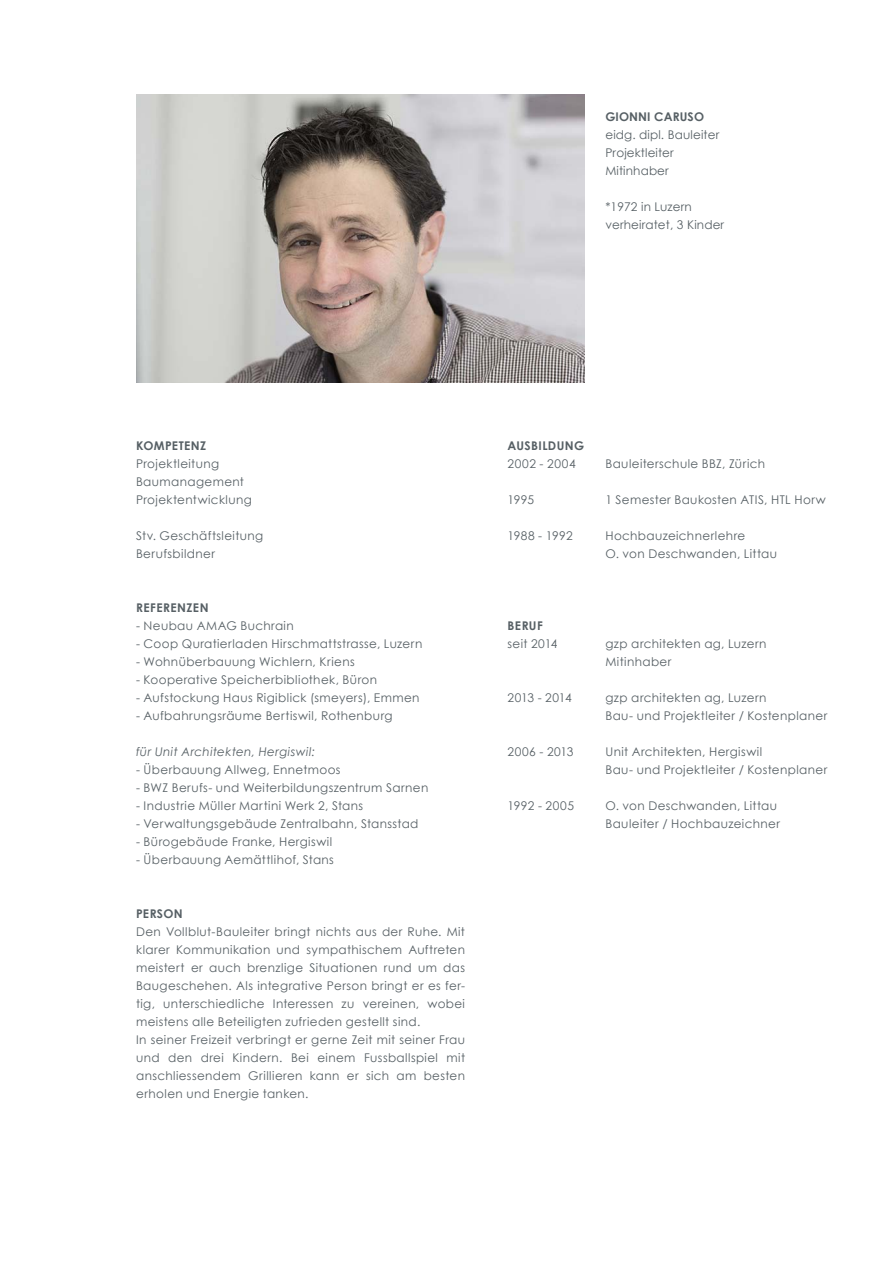
<style>
.page{position:relative;width:893px;height:1263px;background:#fff}
.page>*{position:absolute;margin:0;border:0;box-sizing:border-box;transform-origin:0 0}
.Lauftext_Inhaltsseit{font:12px/18px "Century Gothic";letter-spacing:.03em;color:#576065;text-align:justify}
.Lauftext_Inhaltsseit-2{font:12px "Century Gothic";letter-spacing:.01em;color:#576065}
.Lauftext_Inhaltsseit-3{font:700 12px "Century Gothic";letter-spacing:.03em;color:#576065}
.Lauftext_Inhaltsseit-4{font:italic 12px "Century Gothic";letter-spacing:.03em;color:#576065}
.Lauftext_Inhaltsseit-5{font:700 12px "Century Gothic";letter-spacing:.01em;color:#576065}
.Lauftext_Inhaltsseit-6{font:12px "Century Gothic";letter-spacing:-.02em;color:#576065}
</style>
<div class="page">
<img style="left:136px;top:95px;width:448px;height:288px">
<p class="Lauftext_Inhaltsseit-5" style="left:605px;top:107px;width:100px">GIONNI CARUSO</p>
<p class="Lauftext_Inhaltsseit-2" style="left:605px;top:126px;width:115px">eidg. dipl. Bauleiter</p>
<p class="Lauftext_Inhaltsseit-2" style="left:605px;top:144px;width:70px">Projektleiter</p>
<p class="Lauftext_Inhaltsseit-2" style="left:605px;top:162px;width:65px">Mitinhaber</p>
<p class="Lauftext_Inhaltsseit-2" style="left:605px;top:198px;width:88px">*1972 in Luzern</p>
<p class="Lauftext_Inhaltsseit-2" style="left:605px;top:216px;width:120px">verheiratet, 3 Kinder</p>
<p class="Lauftext_Inhaltsseit-3" style="left:136px;top:437px;width:72px">KOMPETENZ</p>
<p class="Lauftext_Inhaltsseit" style="left:136px;top:454px;width:85px">Projektleitung</p>
<p class="Lauftext_Inhaltsseit" style="left:136px;top:472px;width:109px">Baumanagement</p>
<p class="Lauftext_Inhaltsseit" style="left:136px;top:490px;width:117px">Projektentwicklung</p>
<p class="Lauftext_Inhaltsseit" style="left:136px;top:526px;width:129px">Stv. Geschäftsleitung</p>
<p class="Lauftext_Inhaltsseit" style="left:136px;top:544px;width:81px">Berufsbildner</p>
<p class="Lauftext_Inhaltsseit-3" style="left:136px;top:599px;width:74px">REFERENZEN</p>
<p class="Lauftext_Inhaltsseit" style="left:136px;top:616px;width:159px">- Neubau AMAG Buchrain</p>
<p class="Lauftext_Inhaltsseit" style="left:136px;top:634px;width:288px">- Coop Quratierladen Hirschmattstrasse, Luzern</p>
<p class="Lauftext_Inhaltsseit" style="left:136px;top:652px;width:220px">- Wohnüberbauung Wichlern, Kriens</p>
<p class="Lauftext_Inhaltsseit" style="left:136px;top:670px;width:242px">- Kooperative Speicherbibliothek, Büron</p>
<p class="Lauftext_Inhaltsseit" style="left:136px;top:688px;width:285px">- Aufstockung Haus Rigiblick (smeyers), Emmen</p>
<p class="Lauftext_Inhaltsseit" style="left:136px;top:706px;width:258px">- Aufbahrungsräume Bertiswil, Rothenburg</p>
<p class="Lauftext_Inhaltsseit-4" style="left:136px;top:743px;width:181px">für Unit Architekten, Hergiswil:</p>
<p class="Lauftext_Inhaltsseit" style="left:136px;top:760px;width:206px">- Überbauung Allweg, Ennetmoos</p>
<p class="Lauftext_Inhaltsseit" style="left:136px;top:778px;width:294px">- BWZ Berufs- und Weiterbildungszentrum Sarnen</p>
<p class="Lauftext_Inhaltsseit" style="left:136px;top:796px;width:229px">- Industrie Müller Martini Werk 2, Stans</p>
<p class="Lauftext_Inhaltsseit" style="left:136px;top:814px;width:284px">- Verwaltungsgebäude Zentralbahn, Stansstad</p>
<p class="Lauftext_Inhaltsseit" style="left:136px;top:832px;width:198px">- Bürogebäude Franke, Hergiswil</p>
<p class="Lauftext_Inhaltsseit" style="left:136px;top:850px;width:199px">- Überbauung Aemättlihof, Stans</p>
<p class="Lauftext_Inhaltsseit-3" style="left:136px;top:905px;width:48px">PERSON</p>
<p class="Lauftext_Inhaltsseit" style="left:136px;top:922px;width:331px">Den Vollblut-Bauleiter bringt nichts aus der Ruhe. Mit klarer Kommunikation und sympathischem Auftreten meistert er auch brenzlige Situationen rund um das Baugeschehen. Als integrative Person bringt er es fer&shy;tig, unterschiedliche Interessen zu vereinen, wobei meistens alle Beteiligten zufrieden gestellt sind.</p>
<p class="Lauftext_Inhaltsseit" style="left:136px;top:1030px;width:330px">In seiner Freizeit verbringt er gerne Zeit mit seiner Frau und den drei Kindern. Bei einem Fussballspiel mit anschliessendem Grillieren kann er sich am besten erholen und Energie tanken.</p>
<p class="Lauftext_Inhaltsseit-3" style="left:508px;top:437px;width:78px">AUSBILDUNG</p>
<p class="Lauftext_Inhaltsseit" style="left:508px;top:454px;width:70px">2002 - 2004</p>
<p class="Lauftext_Inhaltsseit" style="left:508px;top:490px;width:28px">1995</p>
<p class="Lauftext_Inhaltsseit" style="left:508px;top:526px;width:67px">1988 - 1992</p>
<p class="Lauftext_Inhaltsseit" style="left:605px;top:454px;width:161px">Bauleiterschule BBZ, Zürich</p>
<p class="Lauftext_Inhaltsseit" style="left:605px;top:490px;width:222px">1 Semester Baukosten ATIS, HTL Horw</p>
<p class="Lauftext_Inhaltsseit" style="left:605px;top:526px;width:141px">Hochbauzeichnerlehre</p>
<p class="Lauftext_Inhaltsseit" style="left:605px;top:544px;width:173px">O. von Deschwanden, Littau</p>
<p class="Lauftext_Inhaltsseit-3" style="left:508px;top:617px;width:37px">BERUF</p>
<p class="Lauftext_Inhaltsseit" style="left:508px;top:634px;width:51px">seit 2014</p>
<p class="Lauftext_Inhaltsseit-6" style="left:508px;top:689px;width:66px">2013 - 2014</p>
<p class="Lauftext_Inhaltsseit" style="left:508px;top:742px;width:67px">2006 - 2013</p>
<p class="Lauftext_Inhaltsseit" style="left:508px;top:796px;width:68px">1992 - 2005</p>
<p class="Lauftext_Inhaltsseit" style="left:605px;top:634px;width:163px">gzp architekten ag, Luzern</p>
<p class="Lauftext_Inhaltsseit" style="left:605px;top:652px;width:67px">Mitinhaber</p>
<p class="Lauftext_Inhaltsseit" style="left:605px;top:688px;width:163px">gzp architekten ag, Luzern</p>
<p class="Lauftext_Inhaltsseit" style="left:605px;top:706px;width:223px">Bau- und Projektleiter / Kostenplaner</p>
<p class="Lauftext_Inhaltsseit" style="left:605px;top:742px;width:158px">Unit Architekten, Hergiswil</p>
<p class="Lauftext_Inhaltsseit" style="left:605px;top:760px;width:223px">Bau- und Projektleiter / Kostenplaner</p>
<p class="Lauftext_Inhaltsseit" style="left:605px;top:796px;width:173px">O. von Deschwanden, Littau</p>
<p class="Lauftext_Inhaltsseit" style="left:605px;top:814px;width:176px">Bauleiter / Hochbauzeichner</p>
</div>
